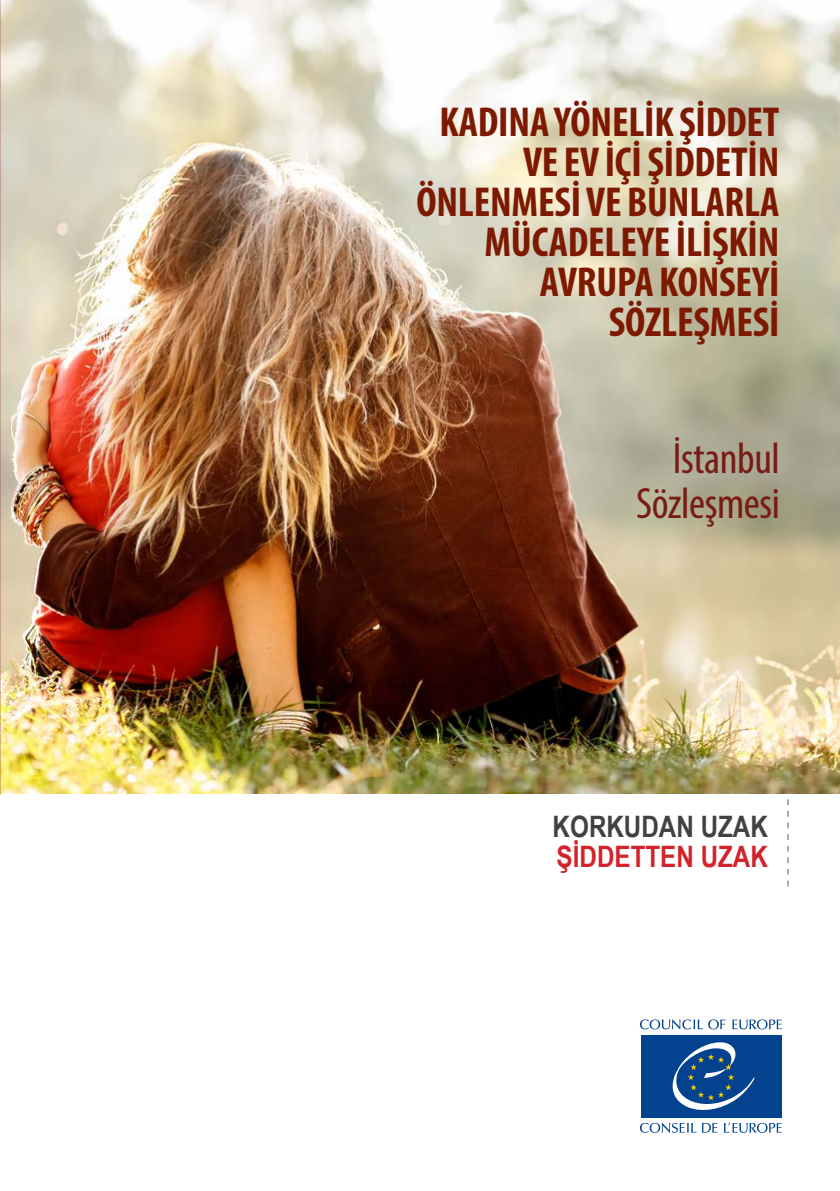
<style>
.page{position:relative;width:840px;height:1191px;background:#fff}
.page>*{position:absolute;margin:0;border:0;box-sizing:border-box;transform-origin:0 0}
.t1{font:condensed 44px/44px "Myriad Pro";letter-spacing:-.01em;color:#771b14;text-align:right}
.t2{font:700 condensed 42px/40px "Myriad Pro";letter-spacing:-.005em;color:#7d1901;text-align:right}
.t3{font:700 29.6px "Arial Narrow";color:#d2232a}
.t4{font:700 29.6px "Arial Narrow";color:#3f4245}
</style>
<div class="page">
<img style="left:0;top:0;width:839px;height:794px">
<svg style="left:732px;top:1019px;width:49px;height:10px"></svg>
<svg style="left:639px;top:1019px;width:86px;height:10px"></svg>
<svg style="left:724px;top:1122px;width:57px;height:10px"></svg>
<svg style="left:639px;top:1122px;width:78px;height:10px"></svg>
<div style="left:640px;top:1035px;width:141px;height:82px;background:#03428e"></div>
<svg style="left:672px;top:1042px;width:82px;height:68px"></svg>
<svg style="left:787px;top:799px;width:1px;height:87px"></svg>
<p class="t2" style="left:439px;top:101px;width:341px">KADINA YÖNELİK ŞİDDET</p>
<p class="t2" style="left:522px;top:141px;width:258px">VE EV İÇİ ŞİDDETİN</p>
<p class="t2" style="left:416px;top:181px;width:364px">ÖNLENMESİ VE BUNLARLA</p>
<p class="t2" style="left:484px;top:221px;width:121px">MÜCADELEYE</p>
<p class="t2" style="left:539px;top:221px;width:241px">İLİŞKİN<br>AVRUPA KONSEYİ<br>SÖZLEŞMESİ</p>
<p class="t1" style="left:635px;top:436px;width:145px">İstanbul<br>Sözleşmesi</p>
<p class="t4" style="left:552px;top:804px;width:217px">KORKUDAN UZAK</p>
<p class="t3" style="left:556px;top:834px;width:213px">ŞİDDETTEN UZAK</p>
</div>
